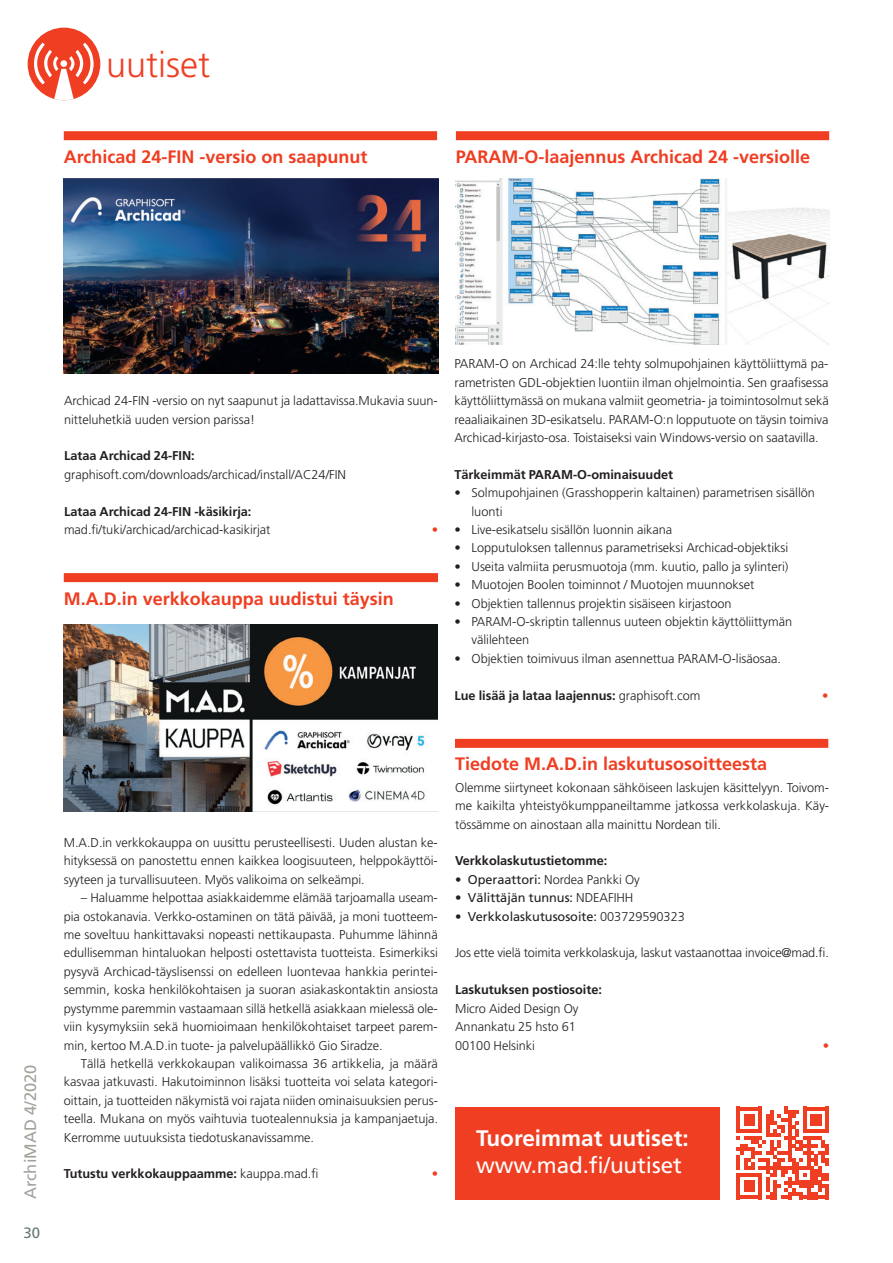
<style>
.page{position:relative;width:893px;height:1263px;background:#fff}
.page>*{position:absolute;margin:0;border:0;box-sizing:border-box;transform-origin:0 0}
.t1{font:300 36px "Frutiger";color:#ef3e22}
.t2{font:700 22.5px "Frutiger";color:#fff}
.t3{font:22.5px "Frutiger";letter-spacing:-.005em;color:#fff}
.t4{font:700 18px "Frutiger";color:#ef3e22}
.t5{font:16.5px "Frutiger";color:#9da49a}
.t6{font:15px "Frutiger";color:#667979}
.t7{font:300 12.75px/18.5px "Frutiger";letter-spacing:-.005em;color:#231f20;text-align:justify}
.t8{font:700 12.75px "Frutiger";letter-spacing:-.005em;color:#231f20}
.t9{font:12.75px "Frutiger";letter-spacing:-.005em;color:#231f20}
.t10{font:700 12.75px "Frutiger";color:#ef3e22}
.t11{font:300 12.75px "Frutiger";color:#ef3e22}
.s1{font-weight:300}
.s2{font-weight:400}
</style>
<div class="page">
<div style="left:455px;top:1107px;width:264px;height:92px;background:#ef3e22"></div>
<svg style="left:736px;top:1107px;width:93px;height:92px"></svg>
<div style="left:64px;top:131px;width:373px;height:9px;background:#ef3e22"></div>
<div style="left:456px;top:131px;width:373px;height:9px;background:#ef3e22"></div>
<img style="left:455px;top:179px;width:374px;height:166px">
<img style="left:64px;top:178px;width:374px;height:196px">
<div style="left:455px;top:739px;width:373px;height:9px;background:#ef3e22"></div>
<div style="left:64px;top:573px;width:374px;height:9px;background:#ef3e22"></div>
<img style="left:64px;top:624px;width:374px;height:188px">
<div style="left:28px;top:28px;width:72px;height:72px;background:#ef3e22;border-radius:50%"></div>
<svg style="left:34px;top:43px;width:60px;height:57px"></svg>
<div style="left:60px;top:60px;width:7px;height:7px;background:#fff;border-radius:50%"></div>
<h1 class="t1" style="left:106px;top:44px;width:106px">uutiset</h1>
<h3 class="t4" style="left:64px;top:146px;width:305px">Archicad 24-FIN -versio on saapunut</h3>
<h3 class="t4" style="left:456px;top:146px;width:356px">PARAM-O-laajennus Archicad 24 -versiolle</h3>
<p class="t5" style="left:21px;top:1199px;width:136px;rotate:-90deg">ArchiMAD 4/2020</p>
<p class="t6" style="left:24px;top:1224px;width:18px">30</p>
<p class="t7" style="left:64px;top:391px;width:375px">Archicad 24-FIN -versio on nyt saapunut ja ladattavissa.Mukavia suun&shy;nitteluhetkiä uuden version parissa!</p>
<p class="t8" style="left:64px;top:448px;width:132px">Lataa Archicad 24-FIN:</p>
<p class="t7" style="left:64px;top:465px;width:283px">graphisoft.com/downloads/archicad/install/AC24/FIN</p>
<p class="t8" style="left:64px;top:504px;width:189px">Lataa Archicad 24-FIN -käsikirja:</p>
<p class="t7" style="left:64px;top:520px;width:208px">mad.fi/tuki/archicad/archicad-kasikirjat</p>
<p class="t10" style="left:432px;top:522px;width:8px">•</p>
<h3 class="t4" style="left:64px;top:588px;width:332px">M.A.D.in verkkokauppa uudistui täysin</h3>
<p class="t7" style="left:454px;top:355px;width:376px">PARAM-O on Archicad 24:lle tehty solmupohjainen käyttöliittymä pa&shy;rametristen GDL-objektien luontiin ilman ohjelmointia. Sen graafisessa käyttöliittymässä on mukana valmiit geometria- ja toimintosolmut sekä reaaliaikainen 3D-esikatselu. PARAM-O:n lopputuote on täysin toimiva Archicad-kirjasto-osa. Toistaiseksi vain Windows-versio on saatavilla.</p>
<p class="t8" style="left:454px;top:467px;width:220px">Tärkeimmät PARAM-O-ominaisuudet</p>
<p class="t7" style="left:471px;top:483px;width:345px;text-indent:-17px">• Solmupohjainen (Grasshopperin kaltainen) parametrisen sisällön luonti</p>
<p class="t7" style="left:454px;top:520px;width:219px">• Live-esikatselu sisällön luonnin aikana</p>
<p class="t7" style="left:454px;top:539px;width:335px">• Lopputuloksen tallennus parametriseksi Archicad-objektiksi</p>
<p class="t7" style="left:454px;top:557px;width:335px">• Useita valmiita perusmuotoja (mm. kuutio, pallo ja sylinteri)</p>
<p class="t7" style="left:454px;top:575px;width:301px">• Muotojen Boolen toiminnot / Muotojen muunnokset</p>
<p class="t7" style="left:454px;top:594px;width:279px">• Objektien tallennus projektin sisäiseen kirjastoon</p>
<p class="t7" style="left:471px;top:612px;width:322px;text-indent:-17px">• PARAM-O-skriptin tallennus uuteen objektin käyttöliittymän välilehteen</p>
<p class="t7" style="left:454px;top:649px;width:328px">• Objektien toimivuus ilman asennettua PARAM-O-lisäosaa.</p>
<p class="t8" style="left:454px;top:688px;width:247px">Lue lisää ja lataa laajennus: <span class="s1">graphisoft.com</span></p>
<p class="t11" style="left:822px;top:688px;width:8px">•</p>
<p class="t7" style="left:64px;top:833px;width:376px">M.A.D.in verkkokauppa on uusittu perusteellisesti. Uuden alustan ke&shy;hityksessä on panostettu ennen kaikkea loogisuuteen, helppokäyttöi&shy;syyteen ja turvallisuuteen. Myös valikoima on selkeämpi.</p>
<p class="t7" style="left:64px;top:888px;width:376px;text-indent:17px">– Haluamme helpottaa asiakkaidemme elämää tarjoamalla useam&shy;pia ostokanavia. Verkko-ostaminen on tätä päivää, ja moni tuotteem&shy;me soveltuu hankittavaksi nopeasti nettikaupasta. Puhumme lähinnä edullisemman hintaluokan helposti ostettavista tuotteista. Esimerkiksi pysyvä Archicad-täyslisenssi on edelleen luontevaa hankkia perintei&shy;semmin, koska henkilökohtaisen ja suoran asiakaskontaktin ansiosta pystymme paremmin vastaamaan sillä hetkellä asiakkaan mielessä ole&shy;viin kysymyksiin sekä huomioimaan henkilökohtaiset tarpeet parem&shy;min, kertoo M.A.D.in tuote- ja palvelupäällikkö Gio Siradze.</p>
<p class="t7" style="left:64px;top:1054px;width:376px;text-indent:17px">Tällä hetkellä verkkokaupan valikoimassa 36 artikkelia, ja määrä kasvaa jatkuvasti. Hakutoiminnon lisäksi tuotteita voi selata kategori&shy;oittain, ja tuotteiden näkymistä voi rajata niiden ominaisuuksien perus&shy;teella. Mukana on myös vaihtuvia tuotealennuksia ja kampanjaetuja.<br>Kerromme uutuuksista tiedotuskanavissamme.</p>
<p class="t8" style="left:64px;top:1166px;width:256px">Tutustu verkkokauppaamme: <span class="s1">kauppa.mad.fi</span></p>
<p class="t10" style="left:432px;top:1166px;width:8px">•</p>
<h3 class="t4" style="left:455px;top:753px;width:314px">Tiedote M.A.D.in laskutusosoitteesta</h3>
<p class="t7" style="left:455px;top:778px;width:376px">Olemme siirtyneet kokonaan sähköiseen laskujen käsittelyyn. Toivom&shy;me kaikilta yhteistyökumppaneiltamme jatkossa verkkolaskuja. Käy&shy;tössämme on ainostaan alla mainittu Nordean tili.</p>
<p class="t8" style="left:455px;top:853px;width:154px">Verkkolaskutustietomme:</p>
<p class="t7" style="left:455px;top:870px;width:186px"><span class="s2">• Operaattori:</span> Nordea Pankki Oy</p>
<p class="t9" style="left:455px;top:890px;width:180px">• Välittäjän tunnus: <span class="s1">NDEAFIHH</span></p>
<p class="t9" style="left:455px;top:909px;width:231px">• Verkkolaskutusosoite: <span class="s1">003729590323</span></p>
<p class="t7" style="left:455px;top:944px;width:375px">Jos ette vielä toimita verkkolaskuja, laskut vastaanottaa invoice@mad.fi.</p>
<p class="t8" style="left:455px;top:982px;width:148px">Laskutuksen postiosoite:</p>
<p class="t7" style="left:455px;top:999px;width:125px;text-align:left">Micro Aided Design Oy<br>Annankatu 25 hsto 61<br>00100 Helsinki</p>
<p class="t10" style="left:823px;top:1038px;width:8px">•</p>
<h2 class="t2" style="left:476px;top:1125px;width:214px">Tuoreimmat uutiset:</h2>
<h2 class="t3" style="left:476px;top:1152px;width:207px">www.mad.fi/uutiset</h2>
</div>
